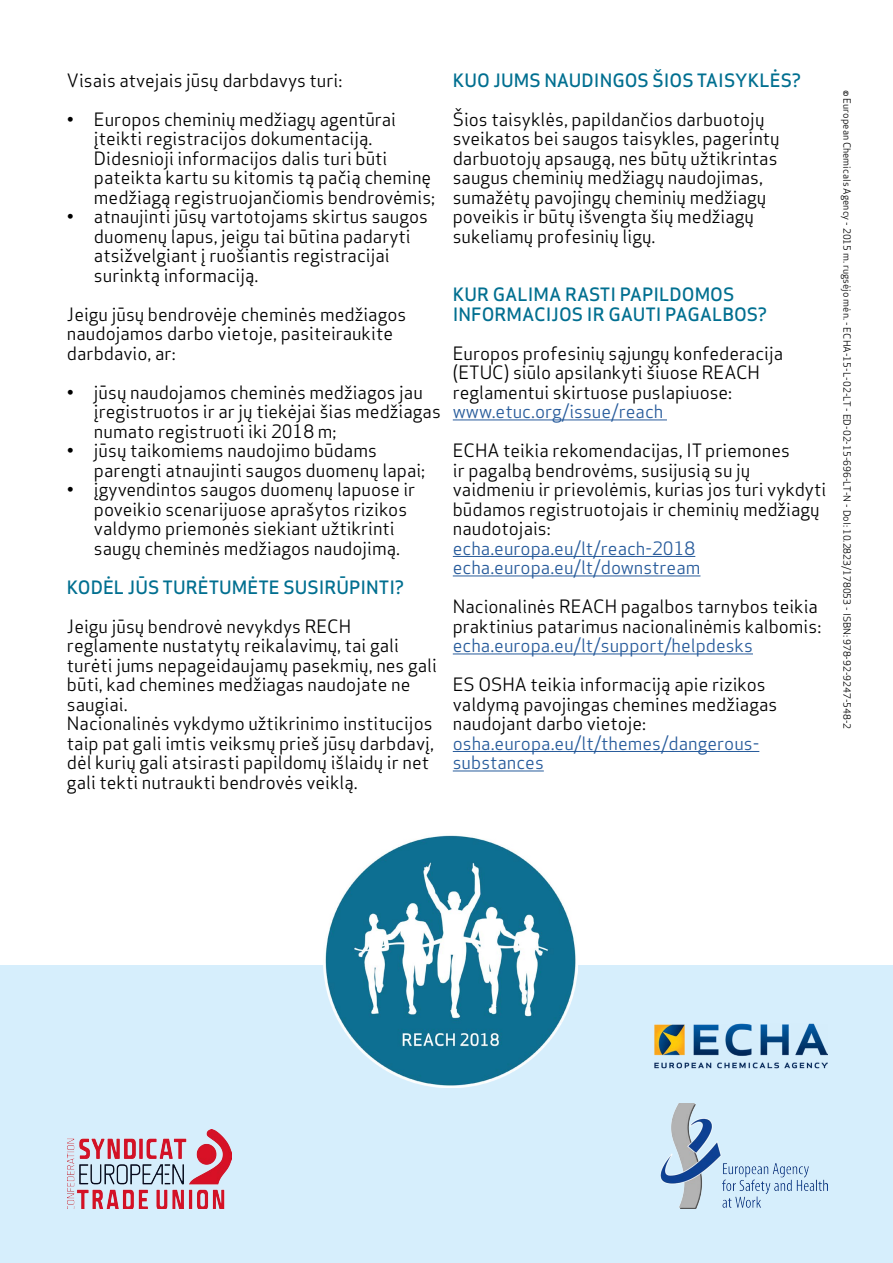
<style>
.page{position:relative;width:893px;height:1263px;background:#fff}
.page>*{position:absolute;margin:0;border:0;box-sizing:border-box;transform-origin:0 0}
.t1{font:18px/19.5px "Apex Sans";color:#000}
.t2{font:18px/19.5px "Apex Sans";color:#275b9b}
.t3{font:500 18px/19.5px "Apex Sans";color:#006f90}
.t4{font:9.75px "Apex Sans";color:#000}
</style>
<div class="page">
<hr style="left:453px;top:419px;width:214px;height:1px;background:#275b9b">
<hr style="left:453px;top:556px;width:242px;height:1px;background:#275b9b">
<hr style="left:453px;top:575px;width:247px;height:1px;background:#275b9b">
<hr style="left:453px;top:653px;width:300px;height:1px;background:#275b9b">
<hr style="left:453px;top:751px;width:306px;height:1px;background:#275b9b">
<hr style="left:453px;top:770px;width:91px;height:1px;background:#275b9b">
<div style="left:0;top:965px;width:893px;height:298px;background:#d6eefc"></div>
<img style="left:661px;top:1103px;width:166px;height:106px">
<img style="left:655px;top:1024px;width:172px;height:45px">
<img style="left:323px;top:835px;width:255px;height:253px">
<img style="left:67px;top:1130px;width:164px;height:79px">
<p class="t1" style="left:67px;top:69px;width:277px">Visais atvejais jūsų darbdavys turi:</p>
<p class="t1" style="left:94px;top:108px;width:343px;text-indent:-27px">• Europos cheminių medžiagų agentūrai įteikti registracijos dokumentaciją.<br>Didesnioji informacijos dalis turi būti pateikta kartu su kitomis tą pačią cheminę medžiagą registruojančiomis bendrovėmis;</p>
<p class="t1" style="left:94px;top:205px;width:336px;text-indent:-27px">• atnaujinti jūsų vartotojams skirtus saugos duomenų lapus, jeigu tai būtina padaryti atsižvelgiant į ruošiantis registracijai surinktą informaciją.</p>
<p class="t1" style="left:67px;top:303px;width:341px">Jeigu jūsų bendrovėje cheminės medžiagos naudojamos darbo vietoje, pasiteiraukite darbdavio, ar:</p>
<p class="t1" style="left:94px;top:381px;width:348px;text-indent:-27px">• jūsų naudojamos cheminės medžiagos jau įregistruotos ir ar jų tiekėjai šias medžiagas numato registruoti iki 2018 m;</p>
<p class="t1" style="left:94px;top:439px;width:333px;text-indent:-27px">• jūsų taikomiems naudojimo būdams parengti atnaujinti saugos duomenų lapai;</p>
<p class="t1" style="left:94px;top:478px;width:323px;text-indent:-27px">• įgyvendintos saugos duomenų lapuose ir poveikio scenarijuose aprašytos rizikos valdymo priemonės siekiant užtikrinti saugų cheminės medžiagos naudojimą.</p>
<p class="t3" style="left:67px;top:575px;width:339px">KODĖL JŪS TURĖTUMĖTE SUSIRŪPINTI?</p>
<p class="t1" style="left:67px;top:615px;width:371px">Jeigu jūsų bendrovė nevykdys RECH reglamente nustatytų reikalavimų, tai gali turėti jums nepageidaujamų pasekmių, nes gali būti, kad chemines medžiagas naudojate ne saugiai.<br>Nacionalinės vykdymo užtikrinimo institucijos taip pat gali imtis veiksmų prieš jūsų darbdavį, dėl kurių gali atsirasti papildomų išlaidų ir net gali tekti nutraukti bendrovės veiklą.</p>
<p class="t3" style="left:453px;top:68px;width:350px">KUO JUMS NAUDINGOS ŠIOS TAISYKLĖS?</p>
<p class="t1" style="left:453px;top:108px;width:328px">Šios taisyklės, papildančios darbuotojų sveikatos bei saugos taisykles, pagerintų darbuotojų apsaugą, nes būtų užtikrintas saugus cheminių medžiagų naudojimas, sumažėtų pavojingų cheminių medžiagų poveikis ir būtų išvengta šių medžiagų sukeliamų profesinių ligų.</p>
<p class="t3" style="left:453px;top:282px;width:316px">KUR GALIMA RASTI PAPILDOMOS<br>INFORMACIJOS IR GAUTI PAGALBOS?</p>
<p class="t1" style="left:453px;top:341px;width:332px">Europos profesinių sąjungų konfederacija (ETUC) siūlo apsilankyti šiuose REACH reglamentui skirtuose puslapiuose:</p>
<p class="t2" style="left:453px;top:400px;width:212px">www.etuc.org/issue/reach</p>
<p class="t1" style="left:453px;top:439px;width:375px">ECHA teikia rekomendacijas, IT priemones<br>ir pagalbą bendrovėms, susijusią su jų vaidmeniu ir prievolėmis, kurias jos turi vykdyti būdamos registruotojais ir cheminių medžiagų naudotojais:</p>
<p class="t2" style="left:453px;top:536px;width:249px">echa.europa.eu/lt/reach-2018 echa.europa.eu/lt/downstream</p>
<p class="t1" style="left:453px;top:595px;width:370px">Nacionalinės REACH pagalbos tarnybos teikia praktinius patarimus nacionalinėmis kalbomis:</p>
<p class="t2" style="left:453px;top:634px;width:302px">echa.europa.eu/lt/support/helpdesks</p>
<p class="t1" style="left:453px;top:673px;width:326px">ES OSHA teikia informaciją apie rizikos valdymą pavojingas chemines medžiagas naudojant darbo vietoje:</p>
<p class="t2" style="left:453px;top:731px;width:308px">osha.europa.eu/lt/themes/dangerous&shy;substances</p>
<p class="t4" style="left:855px;top:90px;width:641px;rotate:90deg">© European Chemicals Agency - 2015 m. rugsėjo mėn. - ECHA-15-L-02-LT - ED-02-15-696-LT-N - DoI: 10.2823/178053 - ISBN: 978-92-9247-548-2</p>
</div>
